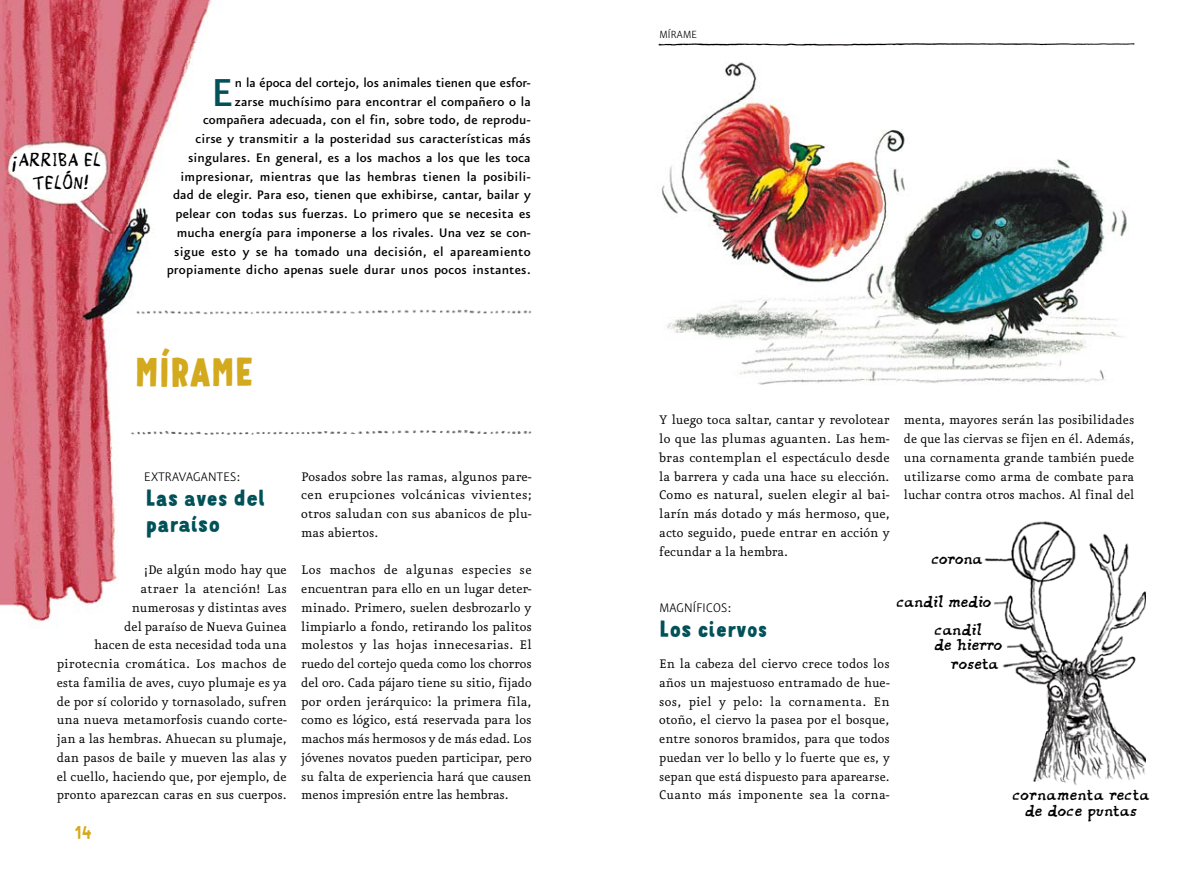
<style>
.page{position:relative;width:1191px;height:886px;background:#fff}
.page>*{position:absolute;margin:0;border:0;box-sizing:border-box;transform-origin:0 0}
.t1{font:500 46.75px "Eureka Sans OT";color:#005158}
.t2{font:500 39.38px "Mr Dodo";letter-spacing:-.03em;color:#d3a91e;scale:.95 1}
.t3{font:500 22.38px/25.5px "Mr Dodo";letter-spacing:-.01em;color:#005158;scale:.95 1}
.t4{font:17.62px/22.5px "Genis";letter-spacing:.035em;color:#000;text-align:center}
.t5{font:17.5px/28px "Animalotefont";letter-spacing:.04em;color:#000}
.t6{font:17.5px "Mr Dodo";color:#d3a91e}
.t7{font:14.88px/18.8px "Eureka OT";color:#000;text-align:justify}
.t8{font:500 14.88px/18.8px "Eureka Sans OT";letter-spacing:.01em;color:#000;text-align:right}
.t9{font:300 14.88px "Eureka Sans OT";letter-spacing:.02em;color:#000}
.t10{font:300 12.5px "Eureka Sans OT";letter-spacing:.02em;color:#000}
</style>
<div class="page">
<img style="left:658px;top:43px;width:477px;height:3px">
<img style="left:0;top:0;width:211px;height:628px">
<img style="left:661px;top:62px;width:466px;height:323px">
<img style="left:984px;top:521px;width:161px;height:264px">
<img style="left:136px;top:309px;width:395px;height:6px">
<img style="left:130px;top:429px;width:401px;height:6px">
<p class="t4" style="left:12px;top:149px;width:90px">¡ARRIBA EL<br>TELÓN!</p>
<p class="t8" style="left:167px;top:73px;width:365px">n la época del cortejo, los animales tienen que esfor-<br>zarse muchísimo para encontrar el compañero o la<br>compañera adecuada, con el fin, sobre todo, de reprodu-<br>cirse y transmitir a la posteridad sus características más singulares. En general, es a los machos a los que les toca impresionar, mientras que las hembras tienen la posibili&shy;dad de elegir. Para eso, tienen que exhibirse, cantar, bailar y pelear con todas sus fuerzas. Lo primero que se necesita es mucha energía para imponerse a los rivales. Una vez se con&shy;sigue esto y se ha tomado una decisión, el apareamiento propiamente dicho apenas suele durar unos pocos instantes.</p>
<h1 class="t1" style="left:211px;top:68px;width:24px">E</h1>
<h2 class="t2" style="left:134px;top:347px;width:128px">MÍRAME</h2>
<p class="t9" style="left:144px;top:469px;width:97px">EXTRAVAGANTES:</p>
<h3 class="t3" style="left:145px;top:485px;width:128px">Las aves del paraíso</h3>
<p class="t7" style="left:57px;top:561px;width:232px;text-align:right">¡De algún modo hay que<br>atraer la atención! Las<br>numerosas y distintas aves<br>del paraíso de Nueva Guinea<br>hacen de esta necesidad toda una pirotecnia cromática. Los machos de esta familia de aves, cuyo plumaje es ya de por sí colorido y tornasolado, sufren una nueva metamorfosis cuando corte&shy;jan a las hembras. Ahuecan su plumaje, dan pasos de baile y mueven las alas y el cuello, haciendo que, por ejemplo, de pronto aparezcan caras en sus cuerpos.</p>
<p class="t6" style="left:74px;top:822px;width:19px">14</p>
<p class="t7" style="left:301px;top:467px;width:232px">Posados sobre las ramas, algunos pare&shy;cen erupciones volcánicas vivientes; otros saludan con sus abanicos de plu&shy;mas abiertos.</p>
<p class="t7" style="left:301px;top:561px;width:232px">Los machos de algunas especies se encuentran para ello en un lugar deter&shy;minado. Primero, suelen desbrozarlo y limpiarlo a fondo, retirando los palitos molestos y las hojas innecesarias. El ruedo del cortejo queda como los chorros del oro. Cada pájaro tiene su sitio, fijado por orden jerárquico: la primera fila, como es lógico, está reservada para los machos más hermosos y de más edad. Los jóvenes novatos pueden participar, pero su falta de experiencia hará que causen menos impresión entre las hembras.</p>
<p class="t10" style="left:659px;top:28px;width:39px">MÍRAME</p>
<p class="t7" style="left:659px;top:411px;width:232px;text-align:left">Y luego toca saltar, cantar y revolotear lo que las plumas aguanten. Las hem&shy;bras contemplan el espectáculo desde la barrera y cada una hace su elección.<br>Como es natural, suelen elegir al bai&shy;larín más dotado y más hermoso, que, acto seguido, puede entrar en acción y fecundar a la hembra.</p>
<p class="t7" style="left:904px;top:411px;width:232px">menta, mayores serán las posibilidades de que las ciervas se fijen en él. Además, una cornamenta grande también puede utilizarse como arma de combate para luchar contra otros machos. Al final del</p>
<p class="t5" style="left:931px;top:545px;width:52px">corona</p>
<p class="t5" style="left:935px;top:588px;width:58px;text-indent:-38px">candil medio candil</p>
<p class="t5" style="left:935px;top:631px;width:69px">de hierro</p>
<p class="t9" style="left:659px;top:600px;width:73px">MAGNÍFICOS:</p>
<h3 class="t3" style="left:659px;top:616px;width:116px">Los ciervos</h3>
<p class="t7" style="left:659px;top:655px;width:232px;text-align:left">En la cabeza del ciervo crece todos los años un majestuoso entramado de hue&shy;sos, piel y pelo: la cornamenta. En otoño, el ciervo la pasea por el bosque, entre sonoros bramidos, para que todos puedan ver lo bello y lo fuerte que es, y sepan que está dispuesto para aparearse.<br>Cuanto más imponente sea la corna-</p>
<p class="t5" style="left:951px;top:650px;width:49px">roseta</p>
<p class="t5" style="left:1013px;top:787px;width:138px;line-height:16.2px;text-align:center">cornamenta recta de doce puntas</p>
</div>
